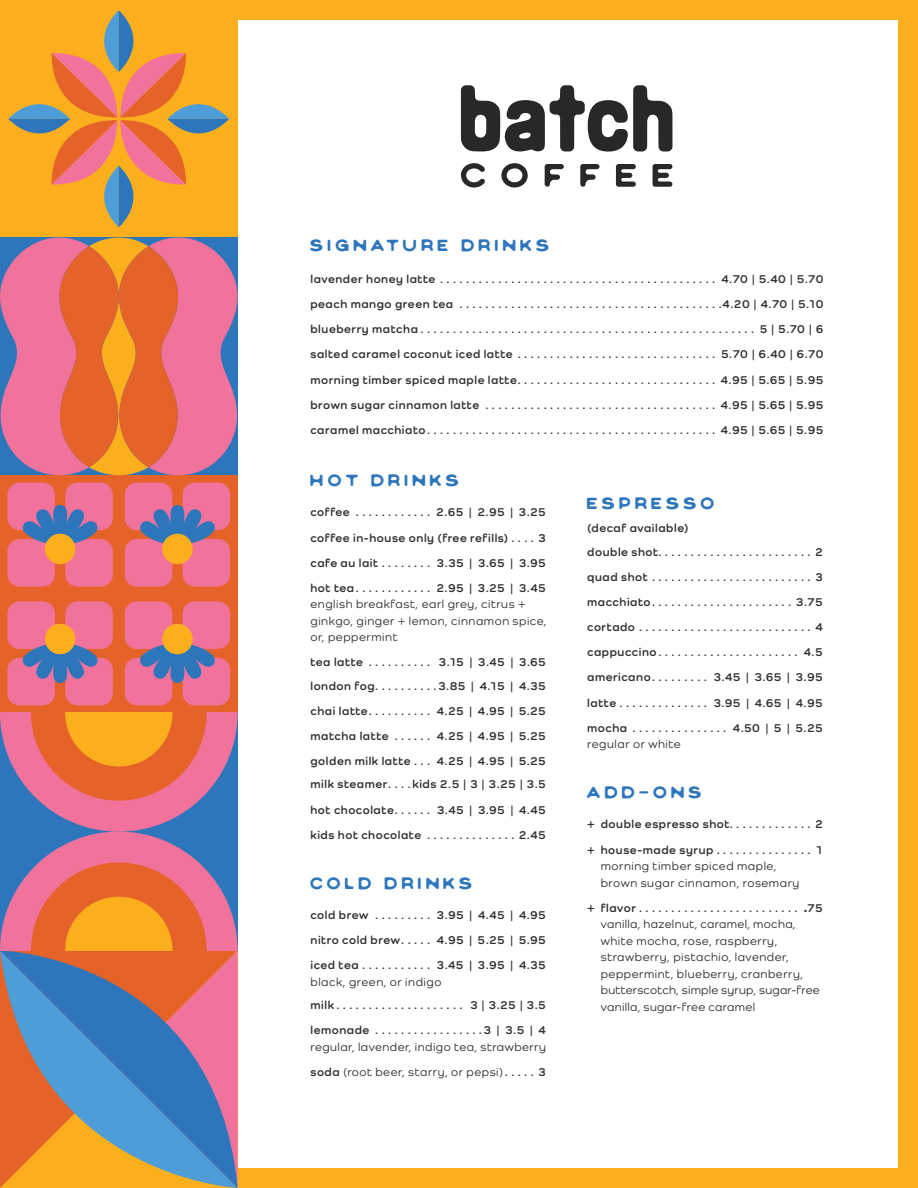
<style>
.page{position:relative;width:918px;height:1188px;background:#fcaf1d}
.page>*{position:absolute;margin:0;border:0;box-sizing:border-box;transform-origin:0 0}
.t1{font:15px "Mystery Tour Sans";letter-spacing:.25em;color:#2e76bc}
.t2{font:700 12px/25.2px "Como";letter-spacing:.045em;color:#322f31;text-align:justify}
.t3{font:500 12px/16.5px "Como";letter-spacing:.045em;color:#322f31}
.s1{font-weight:700}
.s2{font-weight:800}
</style>
<div class="page">
<div style="left:231px;top:20px;width:667px;height:1148px;background:#fff"></div>
<div style="left:0;top:475px;width:238px;height:238px;background:#e56228"></div>
<div style="left:7px;top:658px;width:48px;height:47px;background:#f1729b;border-radius:12px"></div>
<div style="left:7px;top:601px;width:48px;height:48px;background:#f1729b;border-radius:12px"></div>
<div style="left:65px;top:658px;width:48px;height:47px;background:#f1729b;border-radius:12px"></div>
<div style="left:65px;top:601px;width:48px;height:48px;background:#f1729b;border-radius:12px"></div>
<div style="left:125px;top:658px;width:47px;height:47px;background:#f1729b;border-radius:12px"></div>
<div style="left:125px;top:601px;width:47px;height:48px;background:#f1729b;border-radius:12px"></div>
<div style="left:183px;top:658px;width:47px;height:47px;background:#f1729b;border-radius:12px"></div>
<div style="left:183px;top:601px;width:47px;height:48px;background:#f1729b;border-radius:12px"></div>
<div style="left:7px;top:539px;width:48px;height:48px;background:#f1729b;border-radius:12px"></div>
<div style="left:7px;top:483px;width:48px;height:47px;background:#f1729b;border-radius:12px"></div>
<div style="left:65px;top:539px;width:48px;height:48px;background:#f1729b;border-radius:12px"></div>
<div style="left:65px;top:483px;width:48px;height:47px;background:#f1729b;border-radius:12px"></div>
<div style="left:125px;top:539px;width:47px;height:48px;background:#f1729b;border-radius:12px"></div>
<div style="left:125px;top:483px;width:47px;height:47px;background:#f1729b;border-radius:12px"></div>
<div style="left:183px;top:539px;width:47px;height:48px;background:#f1729b;border-radius:12px"></div>
<div style="left:183px;top:483px;width:47px;height:47px;background:#f1729b;border-radius:12px"></div>
<svg style="left:140px;top:644px;width:75px;height:39px"></svg>
<svg style="left:140px;top:505px;width:75px;height:39px"></svg>
<svg style="left:22px;top:644px;width:76px;height:39px"></svg>
<svg style="left:22px;top:505px;width:76px;height:39px"></svg>
<div style="left:162px;top:624px;width:31px;height:30px;background:#fcaf1d;border-radius:50%"></div>
<div style="left:162px;top:534px;width:31px;height:30px;background:#fcaf1d;border-radius:50%"></div>
<div style="left:45px;top:624px;width:30px;height:30px;background:#fcaf1d;border-radius:50%"></div>
<div style="left:45px;top:534px;width:30px;height:30px;background:#fcaf1d;border-radius:50%"></div>
<div style="left:0;top:0;width:238px;height:238px;background:#fcaf1d"></div>
<svg style="left:8px;top:10px;width:221px;height:217px"></svg>
<svg style="left:0;top:238px;width:238px;height:237px;background:#d7716f"></svg>
<svg style="left:0;top:713px;width:238px;height:475px;background:#ab7c79"></svg>
<svg style="left:501px;top:163px;width:27px;height:25px"></svg>
<svg style="left:616px;top:164px;width:20px;height:23px"></svg>
<svg style="left:652px;top:164px;width:21px;height:23px"></svg>
<svg style="left:461px;top:163px;width:24px;height:25px"></svg>
<svg style="left:545px;top:164px;width:19px;height:23px"></svg>
<svg style="left:580px;top:164px;width:20px;height:23px"></svg>
<svg style="left:461px;top:85px;width:211px;height:67px"></svg>
<p class="t1" style="left:310px;top:237px;width:241px">SIGNATURE DRINKS</p>
<p class="t2" style="left:310px;top:266px;width:515px">lavender honey latte . . . . . . . . . . . . . . . . . . . . . . . . . . . . . . . . . . . . . . . . . . . 4.70 | 5.40 | 5.70 peach mango green tea . . . . . . . . . . . . . . . . . . . . . . . . . . . . . . . . . . . . . . . . 4.20 | 4.70 | 5.10 blueberry matcha . . . . . . . . . . . . . . . . . . . . . . . . . . . . . . . . . . . . . . . . . . . . . . . . . . . . 5 | 5.70 | 6 salted caramel coconut iced latte . . . . . . . . . . . . . . . . . . . . . . . . . . . . . . . 5.70 | 6.40 | 6.70 morning timber spiced maple latte . . . . . . . . . . . . . . . . . . . . . . . . . . . . . . 4.95 | 5.65 | 5.95 brown sugar cinnamon latte . . . . . . . . . . . . . . . . . . . . . . . . . . . . . . . . . . . 4.95 | 5.65 | 5.95 caramel macchiato . . . . . . . . . . . . . . . . . . . . . . . . . . . . . . . . . . . . . . . . . . . . 4.95 | 5.65 | 5.95</p>
<p class="t1" style="left:310px;top:472px;width:151px">HOT DRINKS</p>
<p class="t2" style="left:310px;top:499px;width:237px">coffee . . . . . . . . . . . 2.65 | 2.95 | 3.25 coffee in-house only (free refills) . . . 3 cafe au lait . . . . . . . 3.35 | 3.65 | 3.95 hot tea . . . . . . . . . . . 2.95 | 3.25 | 3.45</p>
<p class="t3" style="left:310px;top:596px;width:238px">english breakfast, earl grey, citrus + ginkgo, ginger + lemon, cinnamon spice, or, peppermint</p>
<p class="t2" style="left:310px;top:650px;width:237px;line-height:23.2px">tea latte . . . . . . . . . . 3.15 | 3.45 | 3.65 london fog . . . . . . . . . 3.85 | 4.15 | 4.35</p>
<p class="t2" style="left:310px;top:698px;width:237px">chai latte . . . . . . . . . . 4.25 | 4.95 | 5.25 matcha latte . . . . . . 4.25 | 4.95 | 5.25 golden milk latte . . . 4.25 | 4.95 | 5.25</p>
<p class="t2" style="left:311px;top:771px;width:237px">milk steamer . . . kids 2.5 | 3 | 3.25 | 3.5 hot chocolate . . . . . . 3.45 | 3.95 | 4.45 kids hot chocolate . . . . . . . . . . . . . 2.45</p>
<p class="t1" style="left:310px;top:875px;width:164px">COLD DRINKS</p>
<p class="t2" style="left:310px;top:902px;width:237px">cold brew . . . . . . . . . 3.95 | 4.45 | 4.95 nitro cold brew . . . . . 4.95 | 5.25 | 5.95 iced tea . . . . . . . . . . . 3.45 | 3.95 | 4.35</p>
<p class="t3" style="left:310px;top:973px;width:132px">black, green, or indigo</p>
<p class="t2" style="left:310px;top:992px;width:237px">milk . . . . . . . . . . . . . . . . . . . . 3 | 3.25 | 3.5 lemonade . . . . . . . . . . . . . . . . 3 | 3.5 | 4</p>
<p class="t3" style="left:310px;top:1034px;width:237px;line-height:25.2px">regular, lavender, indigo tea, strawberry <span class="s1">soda</span> (root beer, starry, or pepsi) <span class="s1">. . . . . 3</span></p>
<p class="t1" style="left:587px;top:495px;width:130px">ESPRESSO</p>
<p class="t2" style="left:587px;top:517px;width:237px;line-height:23.2px">(decaf available)<br>double shot . . . . . . . . . . . . . . . . . . . . . . . 2</p>
<p class="t2" style="left:587px;top:564px;width:237px">quad shot . . . . . . . . . . . . . . . . . . . . . . . . 3 macchiato . . . . . . . . . . . . . . . . . . . . . . 3.75 cortado . . . . . . . . . . . . . . . . . . . . . . . . . . . 4 cappuccino . . . . . . . . . . . . . . . . . . . . . . 4.5 americano . . . . . . . . . 3.45 | 3.65 | 3.95 latte . . . . . . . . . . . . . . 3.95 | 4.65 | 4.95 mocha . . . . . . . . . . . . . . . 4.50 | 5 | 5.25</p>
<p class="t3" style="left:587px;top:736px;width:95px">regular or white</p>
<p class="t1" style="left:587px;top:785px;width:116px">ADD-ONS</p>
<p class="t2" style="left:587px;top:812px;width:237px">+ double espresso shot . . . . . . . . . . . . . 2 + house-made syrup . . . . . . . . . . . . . . . 1</p>
<p class="t3" style="left:601px;top:858px;width:200px">morning timber spiced maple, brown sugar cinnamon, rosemary</p>
<p class="t3" style="left:601px;top:899px;width:224px;text-indent:-14px"><span class="s1">+ flavor . . . . . . . . . . . . . . . . . . . . . . . .</span> <span class="s2">.</span><span class="s1">75 </span>vanilla, hazelnut, caramel, mocha, white mocha, rose, raspberry, strawberry, pistachio, lavender, peppermint, blueberry, cranberry, butterscotch, simple syrup, sugar-free vanilla, sugar-free caramel</p>
</div>
